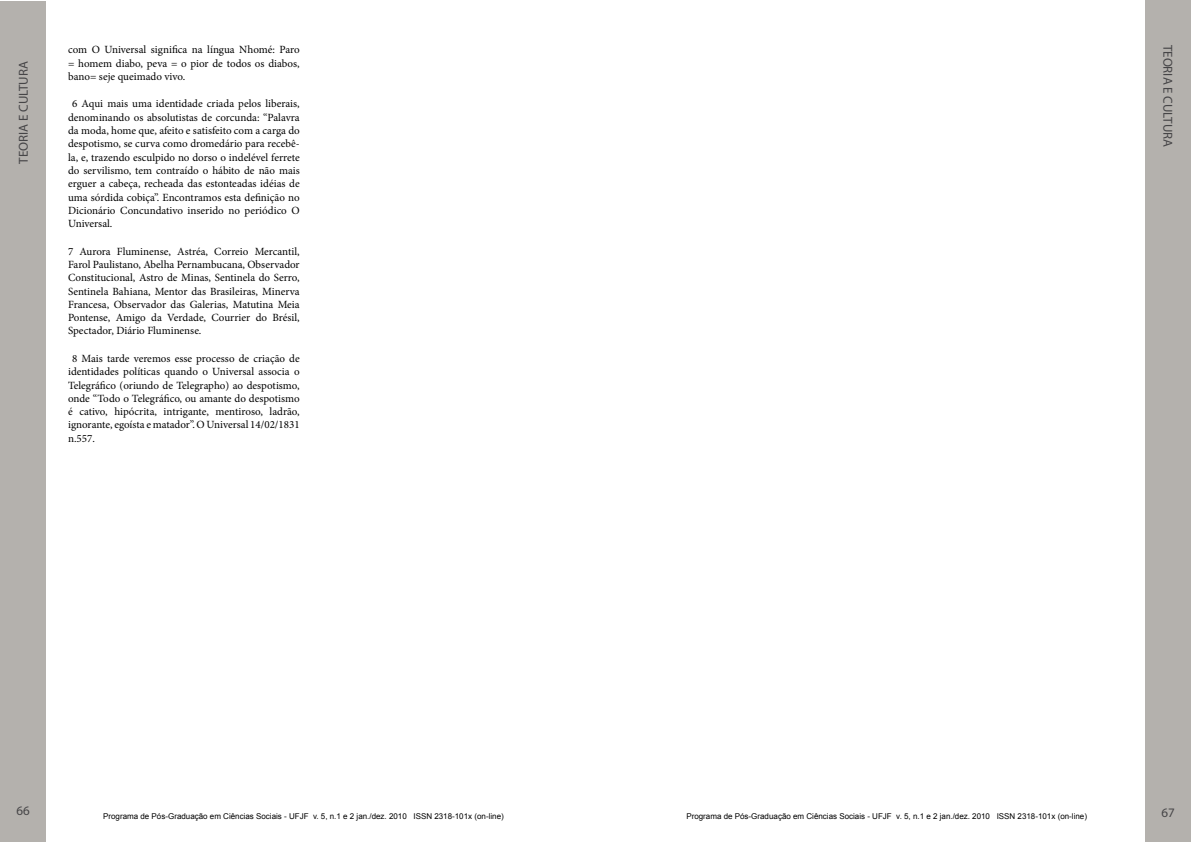
<style>
.page{position:relative;width:1191px;height:842px;background:#fff}
.page>*{position:absolute;margin:0;border:0;box-sizing:border-box;transform-origin:0 0}
.t1{font:13px "Myriad Pro";color:#464547}
.t2{font:11px/13.3px "Minion Pro";color:#000;text-align:justify}
.t3{font:8px "Arial";color:#000}
</style>
<div class="page">
<div style="left:0;top:0;width:46px;height:842px;background:#b4b1ad"></div>
<div style="left:1145px;top:0;width:46px;height:842px;background:#b4b1ad"></div>
<p class="t1" style="left:16px;top:164px;width:104px;rotate:-90deg">TEORIA E CULTURA</p>
<p class="t2" style="left:68px;top:43px;width:233px">com O Universal significa na língua Nhomé: Paro = homem diabo, peva = o pior de todos os diabos, bano= seje queimado vivo.</p>
<p class="t2" style="left:68px;top:97px;width:233px;text-indent:4px">6 Aqui mais uma identidade criada pelos liberais, denominando os absolutistas de corcunda: “Palavra da moda, home que, afeito e satisfeito com a carga do despotismo, se curva como dromedário para recebê&shy;la, e, trazendo esculpido no dorso o indelével ferrete do servilismo, tem contraído o hábito de não mais erguer a cabeça, recheada das estonteadas idéias de uma sórdida cobiça”. Encontramos esta definição no Dicionário Concundativo inserido no periódico O Universal.</p>
<p class="t2" style="left:68px;top:244px;width:233px">7 Aurora Fluminense, Astréa, Correio Mercantil, Farol Paulistano, Abelha Pernambucana, Observador Constitucional, Astro de Minas, Sentinela do Serro, Sentinela Bahiana, Mentor das Brasileiras, Minerva Francesa, Observador das Galerias, Matutina Meia Pontense, Amigo da Verdade, Courrier do Brésil, Spectador, Diário Fluminense.</p>
<p class="t2" style="left:68px;top:352px;width:233px;text-indent:4px">8 Mais tarde veremos esse processo de criação de identidades políticas quando o Universal associa o Telegráfico (oriundo de Telegrapho) ao despotismo, onde “Todo o Telegráfico, ou amante do despotismo é cativo, hipócrita, intrigante, mentiroso, ladrão, ignorante, egoísta e matador”. O Universal 14/02/1831 n.557.</p>
<p class="t1" style="left:1175px;top:45px;width:104px;rotate:90deg">TEORIA E CULTURA</p>
<p class="t1" style="left:17px;top:803px;width:15px">66</p>
<p class="t3" style="left:103px;top:811px;width:402px">Programa de Pós-Graduação em Ciências Sociais - UFJF v. 5, n.1 e 2 jan./dez. 2010 ISSN 2318-101x (on-line)</p>
<p class="t3" style="left:686px;top:811px;width:402px">Programa de Pós-Graduação em Ciências Sociais - UFJF v. 5, n.1 e 2 jan./dez. 2010 ISSN 2318-101x (on-line)</p>
<p class="t1" style="left:1161px;top:804px;width:15px">67</p>
</div>
